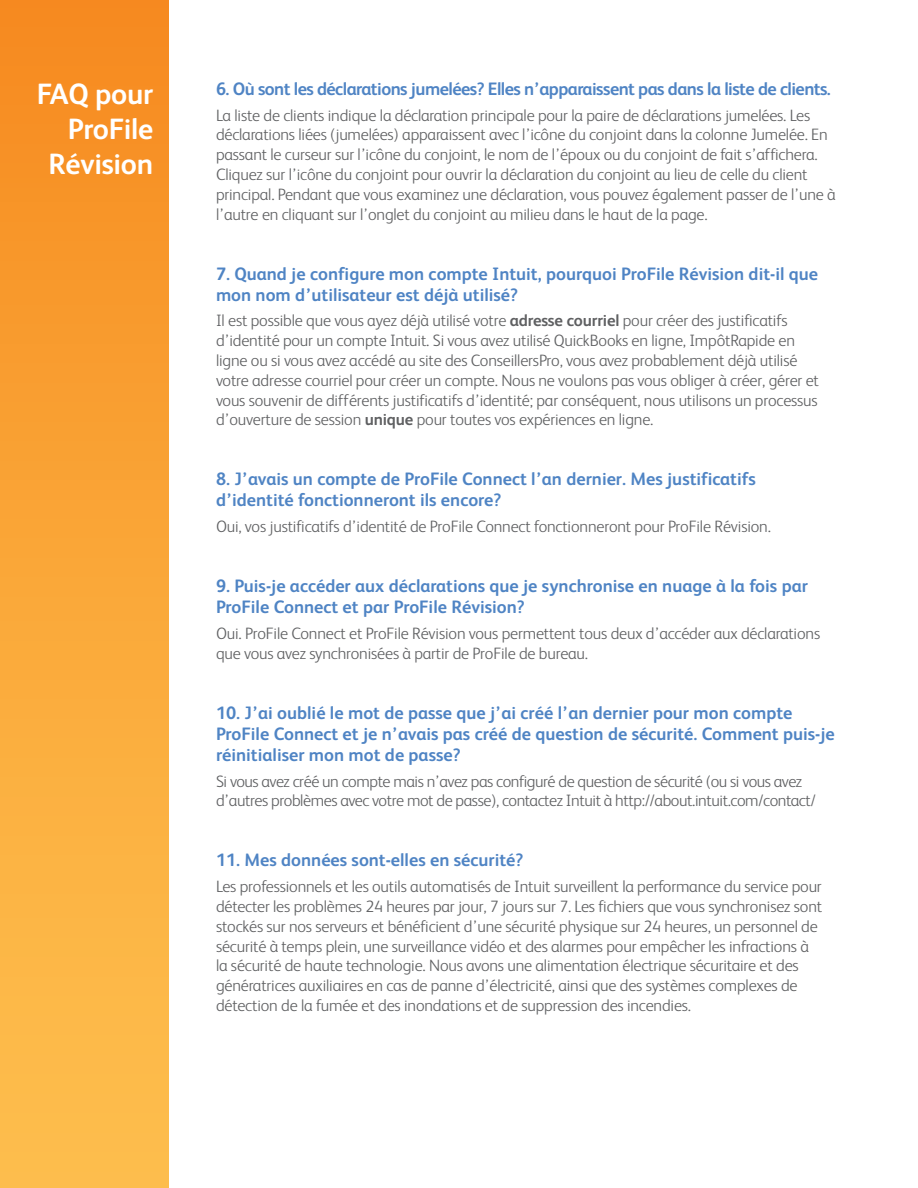
<style>
.page{position:relative;width:918px;height:1188px;background:#fff}
.page>*{position:absolute;margin:0;border:0;box-sizing:border-box;transform-origin:0 0}
.t1{font:700 29.4px/35.2px "FS Albert";letter-spacing:-.01em;color:#fff;text-align:right}
.t2{font:700 18px/21px "FS Albert";color:#4f84c4}
.t3{font:700 18px "FS Albert";letter-spacing:-.03em;color:#4f84c4}
.t4{font:300 16.5px/19.8px "FS Albert";letter-spacing:-.01em;color:#5f6062}
.s1{font-weight:700}
</style>
<div class="page">
<div style="left:0;top:0;width:169px;height:1188px;background:linear-gradient(to bottom,#f68c20,#fec150)"></div>
<h1 class="t1" style="left:37px;top:75px;width:118px">FAQ pour<br>ProFile<br>Révision</h1>
<p class="t3" style="left:216px;top:76px;width:616px">6. Où sont les déclarations jumelées? Elles n’apparaissent pas dans la liste de clients.</p>
<p class="t4" style="left:216px;top:104px;width:621px">La liste de clients indique la déclaration principale pour la paire de déclarations jumelées. Les déclarations liées (jumelées) apparaissent avec l’icône du conjoint dans la colonne Jumelée. En passant le curseur sur l’icône du conjoint, le nom de l’époux ou du conjoint de fait s’affichera.<br>Cliquez sur l’icône du conjoint pour ouvrir la déclaration du conjoint au lieu de celle du client principal. Pendant que vous examinez une déclaration, vous pouvez également passer de l’une à l’autre en cliquant sur l’onglet du conjoint au milieu dans le haut de la page.</p>
<p class="t2" style="left:216px;top:262px;width:604px">7. Quand je configure mon compte Intuit, pourquoi ProFile Révision dit-il que mon nom d’utilisateur est déjà utilisé?</p>
<p class="t4" style="left:216px;top:310px;width:604px">Il est possible que vous ayez déjà utilisé votre <span class="s1">adresse courriel</span> pour créer des justificatifs d’identité pour un compte Intuit. Si vous avez utilisé QuickBooks en ligne, ImpôtRapide en ligne ou si vous avez accédé au site des ConseillersPro, vous avez probablement déjà utilisé votre adresse courriel pour créer un compte. Nous ne voulons pas vous obliger à créer, gérer et vous souvenir de différents justificatifs d’identité; par conséquent, nous utilisons un processus d’ouverture de session <span class="s1">unique</span> pour toutes vos expériences en ligne.</p>
<p class="t2" style="left:216px;top:468px;width:541px">8. J’avais un compte de ProFile Connect l’an dernier. Mes justificatifs d’identité fonctionneront ils encore?</p>
<p class="t4" style="left:216px;top:516px;width:556px">Oui, vos justificatifs d’identité de ProFile Connect fonctionneront pour ProFile Révision.</p>
<p class="t2" style="left:216px;top:575px;width:593px">9. Puis-je accéder aux déclarations que je synchronise en nuage à la fois par<br>ProFile Connect et par ProFile Révision?</p>
<p class="t4" style="left:216px;top:623px;width:606px">Oui. ProFile Connect et ProFile Révision vous permettent tous deux d’accéder aux déclarations que vous avez synchronisées à partir de ProFile de bureau.</p>
<p class="t2" style="left:216px;top:701px;width:620px">10. J’ai oublié le mot de passe que j’ai créé l’an dernier pour mon compte<br>ProFile Connect et je n’avais pas créé de question de sécurité. Comment puis-je réinitialiser mon mot de passe?</p>
<p class="t4" style="left:216px;top:770px;width:601px">Si vous avez créé un compte mais n’avez pas configuré de question de sécurité (ou si vous avez d’autres problèmes avec votre mot de passe), contactez Intuit à http://about.intuit.com/contact/</p>
<p class="t2" style="left:216px;top:849px;width:309px">11. Mes données sont-elles en sécurité?</p>
<p class="t4" style="left:216px;top:876px;width:608px">Les professionnels et les outils automatisés de Intuit surveillent la performance du service pour détecter les problèmes 24 heures par jour, 7 jours sur 7. Les fichiers que vous synchronisez sont stockés sur nos serveurs et bénéficient d’une sécurité physique sur 24 heures, un personnel de sécurité à temps plein, une surveillance vidéo et des alarmes pour empêcher les infractions à la sécurité de haute technologie. Nous avons une alimentation électrique sécuritaire et des génératrices auxiliaires en cas de panne d’électricité, ainsi que des systèmes complexes de détection de la fumée et des inondations et de suppression des incendies.</p>
</div>
